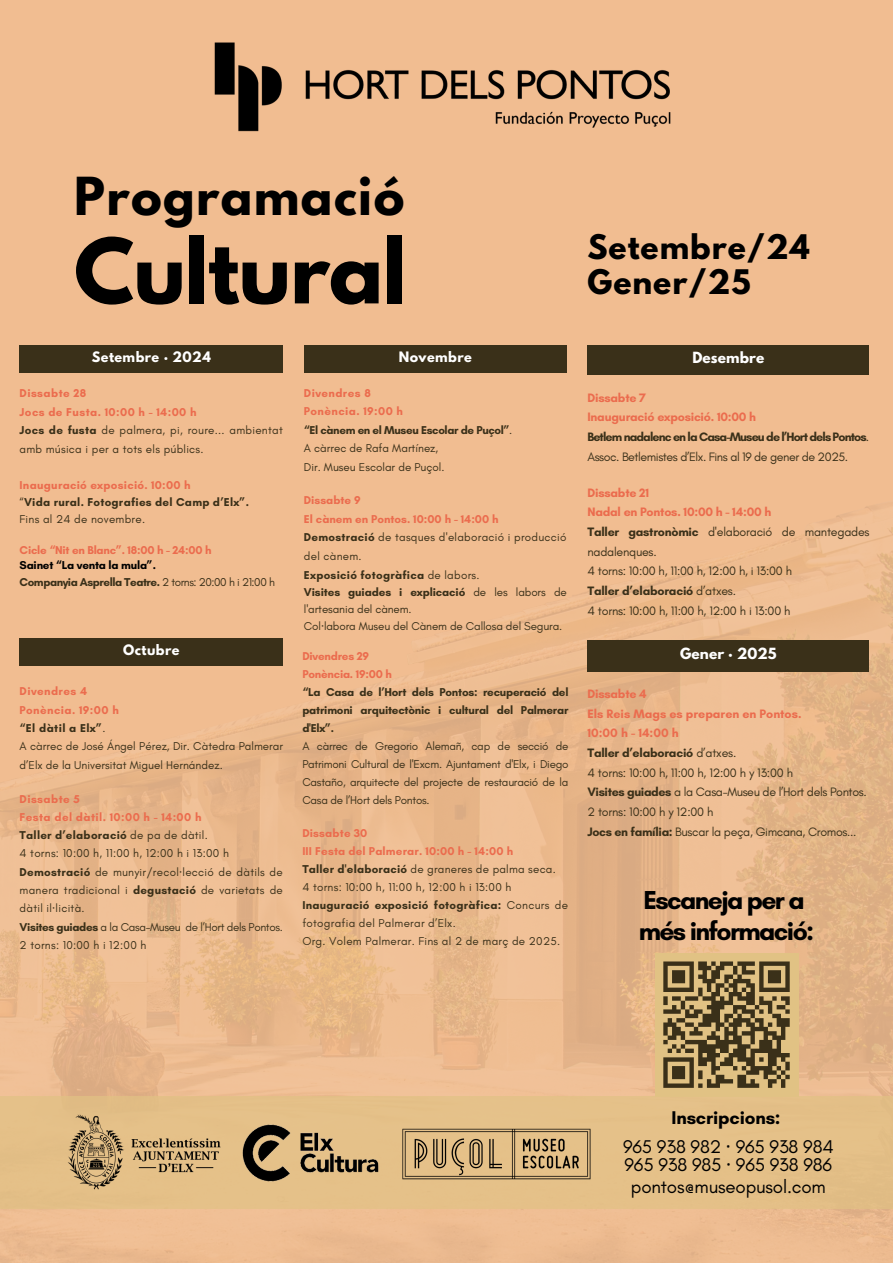
<style>
.page{position:relative;width:893px;height:1263px;background:#f1bd91}
.page>*{position:absolute;margin:0;border:0;box-sizing:border-box;transform-origin:0 0}
.t1{font:700 79.57px "League Spartan";letter-spacing:-.01em;color:#000}
.t2{font:700 46.42px "League Spartan";letter-spacing:.03em;color:#000}
.t3{font:700 30px/34.9px "League Spartan";letter-spacing:.035em;color:#000}
.t4{font:700 26.47px/31px "Glacial Indifference";letter-spacing:-.06em;color:#000}
.t5{font:18.75px/18px "Glacial Indifference";letter-spacing:-.01em;color:#000}
.t6{font:700 18.75px "Glacial Indifference";letter-spacing:-.01em;color:#000}
.t7{font:700 13.65px "League Spartan";letter-spacing:.01em;color:#fff}
.t8{font:700 12.75px "League Spartan";letter-spacing:.035em;color:#fff}
.t9{font:12.45px/19.6px "Glacial Indifference";letter-spacing:-.02em;color:#3a3019}
.t10{font:700 12.45px "Glacial Indifference";letter-spacing:-.015em;color:#eb6c4e}
.t11{font:700 12.45px "Glacial Indifference";letter-spacing:-.015em;color:#3a3019}
.t12{font:700 12.45px "Glacial Indifference";letter-spacing:-.07em;color:#3a3019}
.t13{font:11.62px/18px "Glacial Indifference";letter-spacing:.02em;color:#3a3019}
.t14{font:700 11.62px "Glacial Indifference";letter-spacing:.02em;color:#eb6c4e}
.t15{font:11.62px/18.3px "Glacial Indifference";color:#3a3019}
.t16{font:700 11.62px/18px "Glacial Indifference";letter-spacing:-.015em;color:#3a3019;text-align:justify}
.t17{font:11.62px/17px "Glacial Indifference";letter-spacing:-.01em;color:#3a3019}
.t18{font:700 11.62px "Glacial Indifference";letter-spacing:.02em;color:#3a3019}
.t19{font:700 11.62px "Glacial Indifference";letter-spacing:-.015em;color:#eb6c4e}
.t20{font:11.62px "Glacial Indifference";letter-spacing:-.03em;color:#3a3019}
.t21{font:700 11.62px "Glacial Indifference";letter-spacing:-.04em;color:#3a3019}
.t22{font:700 11.62px "Glacial Indifference";color:#eb6c4e}
.t23{font:700 11.62px "Glacial Indifference";letter-spacing:-.015em;color:#000}
.t24{font:700 11.62px "Glacial Indifference";letter-spacing:.035em;color:#3a3019}
.s1{font-weight:700}
.s2{font-weight:400}
.s3{font-family:"Noto Sans"}
</style>
<div class="page">
<img style="left:214px;top:42px;width:457px;height:90px">
<img style="left:0;top:345px;width:893px;height:918px">
<div style="left:0;top:1096px;width:893px;height:113px;background:#e1c284"></div>
<img style="left:242px;top:1124px;width:137px;height:58px">
<img style="left:402px;top:1128px;width:189px;height:52px">
<div style="left:654px;top:953px;width:144px;height:143px;background:#e1c284"></div>
<svg style="left:663px;top:961px;width:127px;height:127px"></svg>
<img style="left:68px;top:1114px;width:153px;height:76px">
<div style="left:20px;top:345px;width:263px;height:28px;background:#3a3019"></div>
<div style="left:20px;top:638px;width:263px;height:28px;background:#3a3019"></div>
<div style="left:304px;top:345px;width:263px;height:28px;background:#3a3019"></div>
<div style="left:587px;top:345px;width:282px;height:30px;background:#3a3019"></div>
<div style="left:587px;top:640px;width:282px;height:31px;background:#3a3019"></div>
<h6 class="t2" style="left:74px;top:173px;width:332px">Programació</h6>
<h6 class="t1" style="left:74px;top:232px;width:333px">Cultural</h6>
<p class="t3" style="left:587px;top:234px;width:224px">Setembre/24<br>Gener/25</p>
<p class="t8" style="left:92px;top:350px;width:120px">Setembre · 2024</p>
<p class="t14" style="left:20px;top:386px;width:68px">Dissabte 28</p>
<p class="t14" style="left:20px;top:405px;width:178px">Jocs de Fusta. 10:00 h - 14:00 h</p>
<p class="t13" style="left:20px;top:421px;width:265px;line-height:18.6px"><span class="s1">Jocs de fusta</span> de palmera, pi, roure... ambientat amb música i per a tots els públics.</p>
<p class="t14" style="left:20px;top:478px;width:172px">Inauguració exposició. 10:00 h</p>
<p class="t18" style="left:20px;top:495px;width:231px"><span class="s2">“</span>Vida rural. Fotografies del Camp d’Elx”.</p>
<p class="t13" style="left:20px;top:510px;width:127px">Fins al 24 de novembre.</p>
<p class="t19" style="left:20px;top:543px;width:193px">Cicle “Nit en Blanc”. 18:00 h - 24:00 h</p>
<p class="t23" style="left:20px;top:558px;width:138px">Sainet “La venta la mula”.</p>
<p class="t21" style="left:20px;top:575px;width:257px">Companyia Asprella Teatre. <span class="s2">2 torns: 20:00 h i 21:00 h</span></p>
<p class="t8" style="left:123px;top:643px;width:58px">Octubre</p>
<p class="t14" style="left:20px;top:684px;width:69px">Divendres 4</p>
<p class="t14" style="left:20px;top:703px;width:101px">Ponència. 19:00 h</p>
<p class="t24" style="left:20px;top:721px;width:88px">“El dàtil a Elx”<span class="s2">.</span></p>
<p class="t15" style="left:20px;top:737px;width:265px">A càrrec de José Ángel Pérez, Dir. Càtedra Palmerar d’Elx de la Universitat Miguel Hernández.</p>
<p class="t14" style="left:20px;top:791px;width:62px">Dissabte 5</p>
<p class="t14" style="left:20px;top:810px;width:183px">Festa del dàtil. 10:00 h - 14:00 h</p>
<p class="t18" style="left:20px;top:828px;width:190px">Taller d’elaboració <span class="s2">de pa de dàtil.</span></p>
<p class="t13" style="left:20px;top:844px;width:211px">4 torns: 10:00 h, 11:00 h, 12:00 h i 13:00 h</p>
<p class="t13" style="left:20px;top:862px;width:265px;line-height:18.3px;text-align:justify"><span class="s1">Demostració</span> de munyir/recol<span class="s3">·</span>lecció de dàtils de manera tradicional i <span class="s1">degustació</span> de varietats de dàtil il<span class="s3">·</span>licità.</p>
<p class="t20" style="left:20px;top:920px;width:265px"><span class="s1">Visites guiades</span> a la Casa-Museu de l’Hort dels Pontos.</p>
<p class="t13" style="left:20px;top:936px;width:128px">2 torns: 10:00 h i 12:00 h</p>
<p class="t8" style="left:399px;top:350px;width:75px">Novembre</p>
<p class="t14" style="left:304px;top:386px;width:68px">Divendres 8</p>
<p class="t14" style="left:304px;top:404px;width:101px">Ponència. 19:00 h</p>
<p class="t16" style="left:304px;top:421px;width:210px">“El cànem en el Museu Escolar de Puçol”<span class="s2">.</span></p>
<p class="t15" style="left:304px;top:439px;width:136px">A càrrec de Rafa Martínez,</p>
<p class="t15" style="left:304px;top:458px;width:142px">Dir. Museu Escolar de Puçol.</p>
<h6 class="t22" style="left:304px;top:493px;width:58px">Dissabte 9</h6>
<p class="t22" style="left:304px;top:512px;width:196px">El cànem en Pontos. 10:00 h - 14:00 h</p>
<p class="t13" style="left:304px;top:528px;width:264px;line-height:18.5px"><span class="s1">Demostració</span> de tasques d'elaboració i producció del cànem.</p>
<p class="t18" style="left:304px;top:567px;width:177px">Exposició fotogràfica <span class="s2">de labors.</span></p>
<p class="t17" style="left:304px;top:584px;width:264px"><span class="s1">Visites guiades i explicació</span> de les labors de l'artesania del cànem.</p>
<p class="t17" style="left:304px;top:618px;width:260px">Col<span class="s3">·</span>labora Museu del Cànem de Callosa del Segura.</p>
<p class="t19" style="left:302px;top:648px;width:68px">Divendres 29</p>
<p class="t19" style="left:302px;top:666px;width:91px">Ponència. 19:00 h</p>
<p class="t16" style="left:302px;top:682px;width:268px">“La Casa de l’Hort dels Pontos: recuperació del patrimoni arquitectònic i cultural del Palmerar d'Elx”.</p>
<p class="t13" style="left:302px;top:736px;width:268px;text-align:justify">A càrrec de Gregorio Alemañ, cap de secció de Patrimoni Cultural de l'Excm. Ajuntament d'Elx, i Diego Castaño, arquitecte del projecte de restauració de la Casa de l’Hort dels Pontos.</p>
<p class="t14" style="left:302px;top:826px;width:67px">Dissabte 30</p>
<p class="t14" style="left:302px;top:844px;width:212px">III Festa del Palmerar. 10:00 h - 14:00 h</p>
<p class="t13" style="left:302px;top:860px;width:255px"><span class="s1">Taller d'elaboració</span> de graneres de palma seca.</p>
<p class="t13" style="left:302px;top:878px;width:210px">4 torns: 10:00 h, 11:00 h, 12:00 h i 13:00 h</p>
<p class="t13" style="left:302px;top:896px;width:267px"><span class="s1">Inauguració exposició fotogràfica:</span> Concurs de fotografia del Palmerar d’Elx.</p>
<p class="t13" style="left:302px;top:932px;width:259px">Org. Volem Palmerar. Fins al 2 de març de 2025.</p>
<p class="t7" style="left:692px;top:351px;width:73px">Desembre</p>
<p class="t10" style="left:587px;top:390px;width:60px">Dissabte 7</p>
<p class="t10" style="left:587px;top:409px;width:170px">Inauguració exposició. 10:00 h</p>
<p class="t12" style="left:587px;top:429px;width:283px">Betlem nadalenc en la Casa-Museu de l’Hort dels Pontos<span class="s2">.</span></p>
<p class="t9" style="left:587px;top:446px;width:262px">Assoc. Betlemistes d’Elx. Fins al 19 de gener de 2025.</p>
<p class="t10" style="left:587px;top:485px;width:63px">Dissabte 21</p>
<h6 class="t10" style="left:587px;top:504px;width:185px">Nadal en Pontos. 10:00 h - 14:00 h</h6>
<p class="t9" style="left:587px;top:522px;width:284px"><span class="s1">Taller gastronòmic</span> d'elaboració de mantegades nadalenques.</p>
<p class="t9" style="left:587px;top:561px;width:206px">4 torns: 10:00 h, 11:00 h, 12:00 h, i 13:00 h</p>
<p class="t11" style="left:587px;top:583px;width:150px">Taller d’elaboració <span class="s2">d’atxes.</span></p>
<p class="t9" style="left:587px;top:601px;width:205px">4 torns: 10:00 h, 11:00 h, 12:00 h i 13:00 h</p>
<p class="t7" style="left:680px;top:646px;width:98px">Gener · 2025</p>
<p class="t10" style="left:587px;top:686px;width:61px">Dissabte 4</p>
<p class="t10" style="left:587px;top:706px;width:215px">Els Reis Mags es preparen en Pontos.</p>
<p class="t10" style="left:587px;top:725px;width:93px">10:00 h - 14:00 h</p>
<h3 class="t11" style="left:587px;top:745px;width:150px">Taller d’elaboració <span class="s2">d’atxes.</span></h3>
<p class="t9" style="left:587px;top:762px;width:207px">4 torns: 10:00 h, 11:00 h, 12:00 h y 13:00 h</p>
<p class="t9" style="left:587px;top:782px;width:281px"><span class="s1">Visites guiades</span> a la Casa-Museu de l’Hort dels Pontos.</p>
<p class="t9" style="left:587px;top:802px;width:127px">2 torns: 10:00 h y 12:00 h</p>
<p class="t9" style="left:587px;top:821px;width:270px"><span class="s1">Jocs en família:</span> Buscar la peça, Gimcana, Cromos...</p>
<p class="t4" style="left:638px;top:884px;width:177px">Escaneja per a més informació:</p>
<p class="t6" style="left:671px;top:1106px;width:111px">Inscripcions:</p>
<h6 class="t5" style="left:623px;top:1138px;width:212px">965 938 982 <span class="s3">·</span> 965 938 984<br>965 938 985 <span class="s3">·</span> 965 938 986</h6>
<h6 class="t5" style="left:631px;top:1178px;width:197px">pontos@museopusol.com</h6>
</div>
